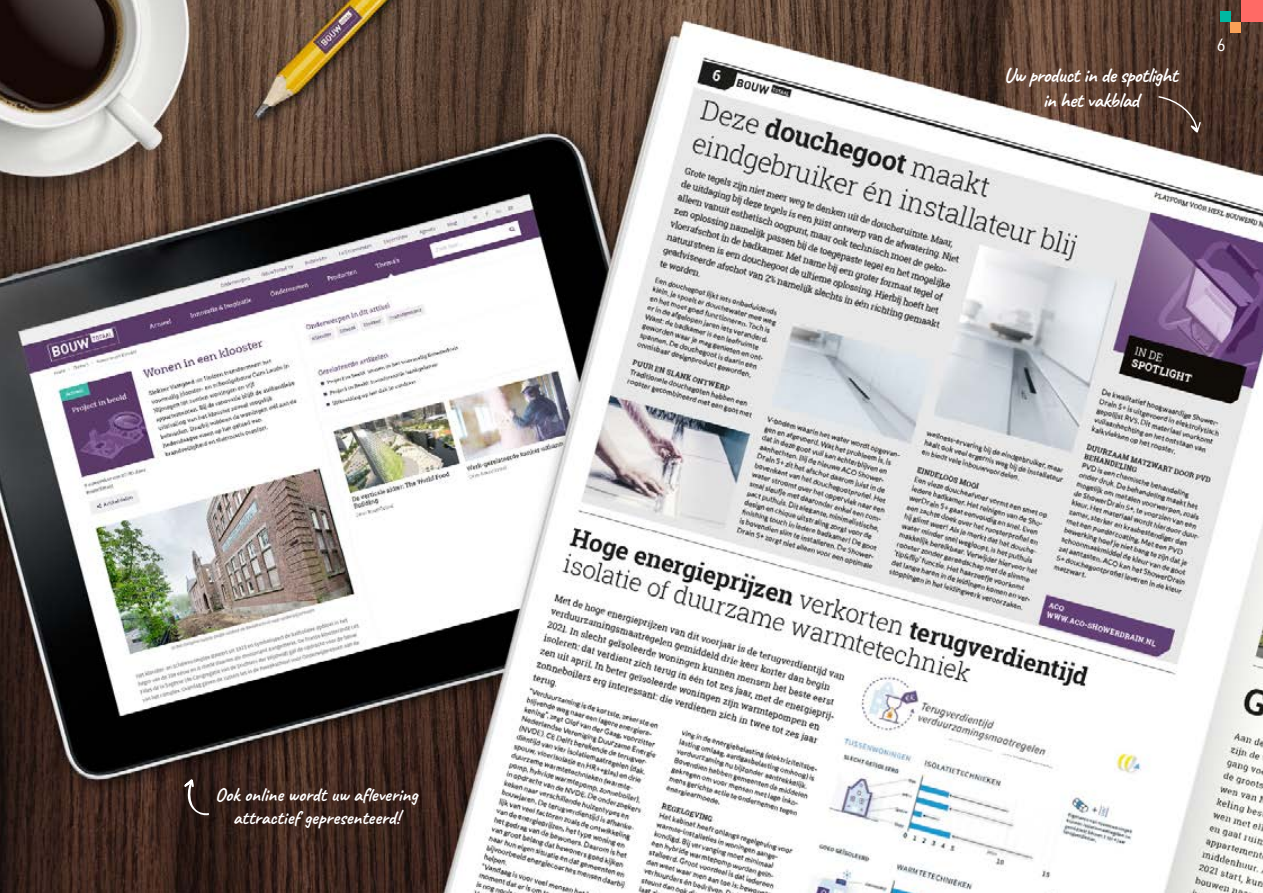
<style>
.page{position:relative;width:1263px;height:893px;background:#fff}
.page>*{position:absolute;margin:0;border:0;box-sizing:border-box;transform-origin:0 0}
.t1{font:700 21px/25.2px "Caveat";letter-spacing:-.025em;color:#fff;text-align:center}
.t2{font:700 19.5px/23.4px "Caveat";letter-spacing:.005em;color:#fff;text-align:center}
.t3{font:18px "D DIN";color:#fff}
</style>
<div class="page">
<img style="left:0;top:0;width:1263px;height:893px">
<svg style="left:1158px;top:96px;width:43px;height:37px;background:#584237"></svg>
<svg style="left:184px;top:779px;width:25px;height:37px"></svg>
<div style="left:1219px;top:11px;width:11px;height:11px;background:#00b8a1"></div>
<div style="left:1230px;top:22px;width:11px;height:11px;background:#faa157"></div>
<div style="left:1241px;top:0;width:22px;height:22px;background:#ff6a65"></div>
<p class="t2" style="left:215px;top:783px;width:204px">Ook online wordt uw aflevering attractief gepresenteerd!</p>
<p class="t1" style="left:1004px;top:62px;width:175px">Uw product in de spotlight in het vakblad</p>
<p class="t3" style="left:1217px;top:35px;width:10px">6</p>
</div>
